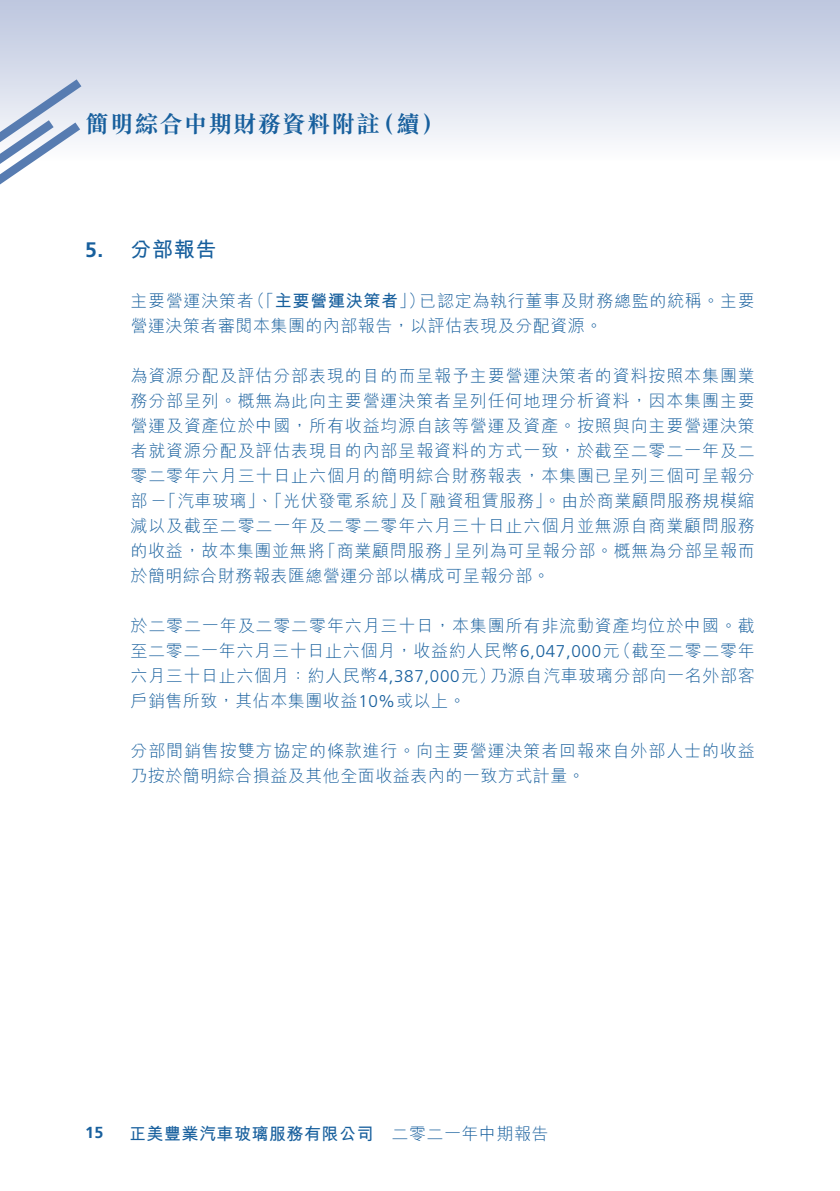
<style>
.page{position:relative;width:840px;height:1191px;background:#fff}
.page>*{position:absolute;margin:0;border:0;box-sizing:border-box;transform-origin:0 0}
.t1{font:700 24px "M Sung HK";letter-spacing:.025em;color:#175f9d}
.t2{font:700 21px "M Hei HK";color:#175f9d}
.t3{font:700 21px "Frutiger LT Std";color:#175f9d}
.t4{font:300 17px/25px "M Hei HK";letter-spacing:.04em;color:#175f9d}
.t5{font:700 17px "M Hei HK";letter-spacing:.03em;color:#175f9d}
.t6{font:700 16px "Frutiger LT Std";color:#175f9d}
.s1{font-weight:300}
.s2{font-family:"Frutiger LT Std"}
</style>
<div class="page">
<div style="left:0;top:0;width:839px;height:170px;background:linear-gradient(to bottom,#bbc5de,#fff)"></div>
<svg style="left:0;top:79px;width:81px;height:106px"></svg>
<h1 class="t1" style="left:85px;top:108px;width:296px">簡明綜合中期財務資料附註</h1>
<h1 class="t1" style="left:371px;top:108px;width:75px">（續(</h1>
<p class="t3" style="left:85px;top:237px;width:20px">5.</p>
<p class="t2" style="left:130px;top:234px;width:87px">分部報告</p>
<p class="t5" style="left:248px;top:288px;width:178px"><span class="s1">（「</span>主要營運決策者<span class="s1">」）</span></p>
<p class="t4" style="left:130px;top:288px;width:473px">主要營運決策者<br>營運決策者審閱本集團的內部報告，以評估表現及分配資源。</p>
<p class="t4" style="left:130px;top:363px;width:625px;text-align:justify">為資源分配及評估分部表現的目的而呈報予主要營運決策者的資料按照本集團業務分部呈列。概無為此向主要營運決策者呈列任何地理分析資料，因本集團主要營運及資產位於中國，所有收益均源自該等營運及資產。按照與向主要營運決策者就資源分配及評估表現目的內部呈報資料的方式一致，於截至二零二一年及二零二零年六月三十日止六個月的簡明綜合財務報表，本集團已呈列三個可呈報分部 「－汽車玻璃」、「光伏發電系統」「融資租賃服務」。由於商業顧問服務規模縮</p>
<p class="t4" style="left:419px;top:288px;width:337px">已認定為執行董事及財務總監的統稱。主要</p>
<p class="t4" style="left:400px;top:488px;width:18px">及</p>
<p class="t4" style="left:130px;top:513px;width:625px">減以及截至二零二一年及二零二零年六月三十日止六個月並無源自商業顧問服務</p>
<p class="t4" style="left:454px;top:538px;width:302px">呈列為可呈報分部。概無為分部呈報而</p>
<p class="t4" style="left:130px;top:538px;width:420px">的收益，故本集團並無將<br>於簡明綜合財務報表匯總營運分部以構成可呈報分部。</p>
<p class="t4" style="left:130px;top:613px;width:625px;text-align:right">於二零二一年及二零二零年六月三十日，本集團所有非流動資產均位於中國。截（截至二零二零年</p>
<p class="t4" style="left:319px;top:538px;width:142px">「商業顧問服務」</p>
<p class="t4" style="left:490px;top:638px;width:266px;text-indent:-359px">至二零二一年六月三十日止六個月，收益約人民幣<span class="s2">6,047,000</span>元<br>乃源自汽車玻璃分部向一名外部客</p>
<p class="t4" style="left:130px;top:663px;width:366px">六月三十日止六個月：約人民幣<span class="s2">4,387,000</span>元）戶銷售所致，其佔本集團收益<span class="s2">10%</span>或以上。</p>
<p class="t4" style="left:130px;top:738px;width:625px">分部間銷售按雙方協定的條款進行。向主要營運決策者回報來自外部人士的收益乃按於簡明綜合損益及其他全面收益表內的一致方式計量。</p>
<p class="t6" style="left:85px;top:1123px;width:20px">15</p>
<p class="t5" style="left:129px;top:1121px;width:420px">正美豐業汽車玻璃服務有限公司<span class="s1">　二零二一年中期報告</span></p>
</div>
